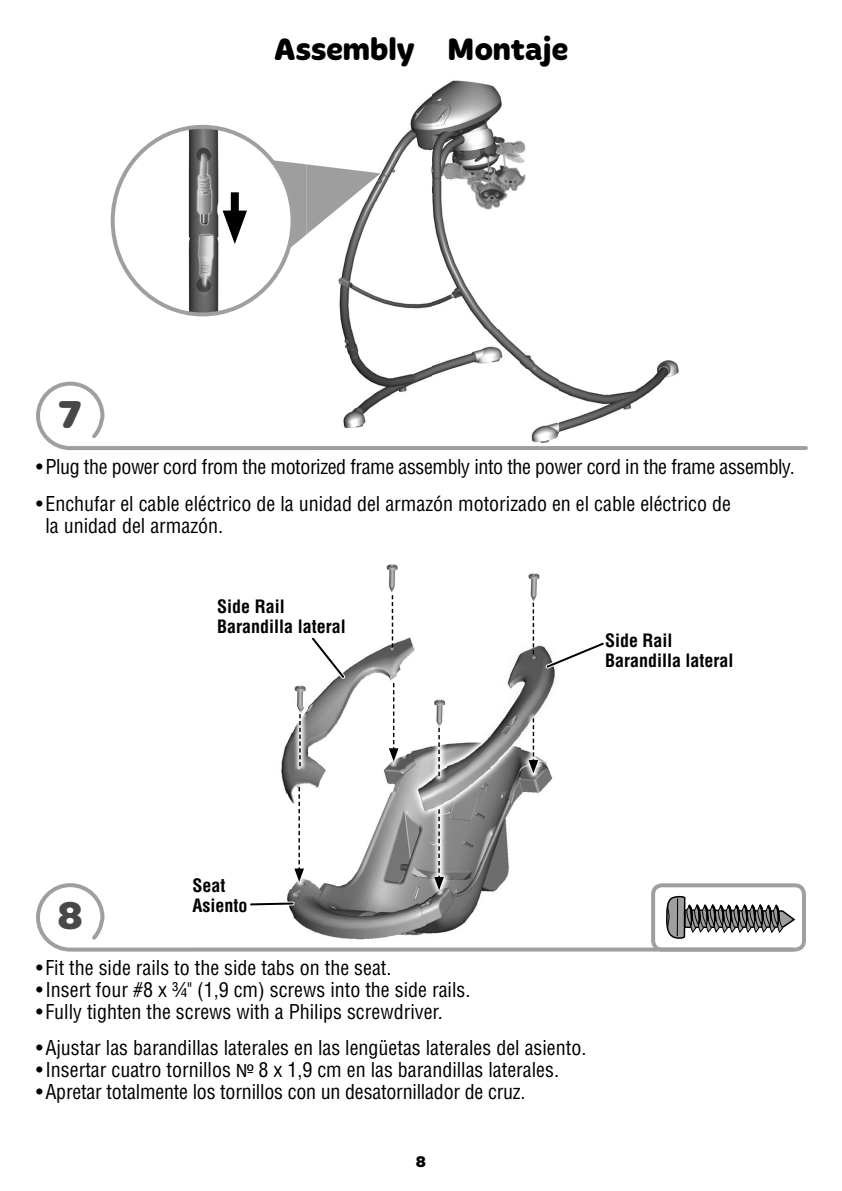
<style>
.page{position:relative;width:842px;height:1191px;background:#fff}
.page>*{position:absolute;margin:0;border:0;box-sizing:border-box;transform-origin:0 0}
.t1{font:700 40px "Merge";color:#484848}
.t2{font:700 32px "Merge Pro";color:#000}
.t3{font:condensed 20px/22px "Helvetica LT Std";color:#000}
.t4{font:condensed 20px "Helvetica LT Std";letter-spacing:-.02em;color:#000}
.t5{font:700 condensed 18px/20px "Helvetica LT Std";color:#000}
.t6{font:700 16px "Merge Pro";color:#000}
.s1{font-family:"Myriad Pro";font-stretch:normal}
</style>
<div class="page">
<img style="left:338px;top:80px;width:341px;height:300px">
<img style="left:281px;top:564px;width:274px;height:317px">
<img style="left:292px;top:707px;width:16px;height:66px">
<svg style="left:299px;top:714px;width:2px;height:52px"></svg>
<svg style="left:392px;top:595px;width:1px;height:52px"></svg>
<img style="left:431px;top:721px;width:16px;height:62px">
<svg style="left:438px;top:728px;width:2px;height:48px"></svg>
<svg style="left:532px;top:603px;width:2px;height:51px"></svg>
<img style="left:287px;top:780px;width:23px;height:101px">
<svg style="left:294px;top:787px;width:10px;height:94px"></svg>
<img style="left:382px;top:676px;width:23px;height:92px">
<svg style="left:389px;top:683px;width:9px;height:78px"></svg>
<img style="left:427px;top:803px;width:23px;height:78px">
<svg style="left:434px;top:809px;width:10px;height:72px"></svg>
<img style="left:522px;top:712px;width:23px;height:68px">
<svg style="left:528px;top:718px;width:10px;height:55px"></svg>
<svg style="left:36px;top:881px;width:648px;height:71px"></svg>
<svg style="left:307px;top:633px;width:42px;height:49px"></svg>
<svg style="left:247px;top:899px;width:50px;height:9px"></svg>
<svg style="left:542px;top:638px;width:62px;height:34px"></svg>
<img style="left:306px;top:164px;width:74px;height:71px">
<img style="left:113px;top:127px;width:179px;height:187px;border-radius:50%">
<svg style="left:195px;top:156px;width:111px;height:136px"></svg>
<svg style="left:36px;top:380px;width:772px;height:70px"></svg>
<svg style="left:665px;top:895px;width:131px;height:43px"></svg>
<div style="left:651px;top:883px;width:155px;height:69px;border:4px solid #9f9f9f;border-radius:9px"></div>
<h2 class="t2" style="left:274px;top:37px;width:296px">Assembly Montaje</h2>
<h1 class="t1" style="left:59px;top:399px;width:25px">7</h1>
<p class="t4" style="left:36px;top:460px;width:760px">• Plug the power cord from the motorized frame assembly into the power cord in the frame assembly.</p>
<p class="t3" style="left:45px;top:494px;width:687px;text-indent:-9px">• Enchufar el cable eléctrico de la unidad del armazón motorizado en el cable eléctrico de la unidad del armazón.</p>
<p class="t5" style="left:217px;top:599px;width:130px">Side Rail<br>Barandilla lateral</p>
<p class="t5" style="left:605px;top:632px;width:130px">Side Rail<br>Barandilla lateral</p>
<h1 class="t1" style="left:57px;top:900px;width:27px">8</h1>
<p class="t5" style="left:192px;top:877px;width:57px">Seat<br>Asiento</p>
<p class="t3" style="left:36px;top:958px;width:357px">• Fit the side rails to the side tabs on the seat.</p>
<p class="t3" style="left:36px;top:980px;width:436px">• Insert four #8 x ¾" (1,9 cm) screws into the side rails.</p>
<p class="t3" style="left:36px;top:1002px;width:408px">• Fully tighten the screws with a Philips screwdriver.</p>
<p class="t3" style="left:36px;top:1039px;width:552px">• Ajustar las barandillas laterales en las lengüetas laterales del asiento.</p>
<p class="t3" style="left:36px;top:1061px;width:524px">• Insertar cuatro tornillos <span class="s1">№</span> 8 x 1,9 cm en las barandillas laterales.</p>
<p class="t3" style="left:36px;top:1083px;width:491px">• Apretar totalmente los tornillos con un desatornillador de cruz.</p>
<p class="t6" style="left:416px;top:1155px;width:12px">8</p>
</div>
